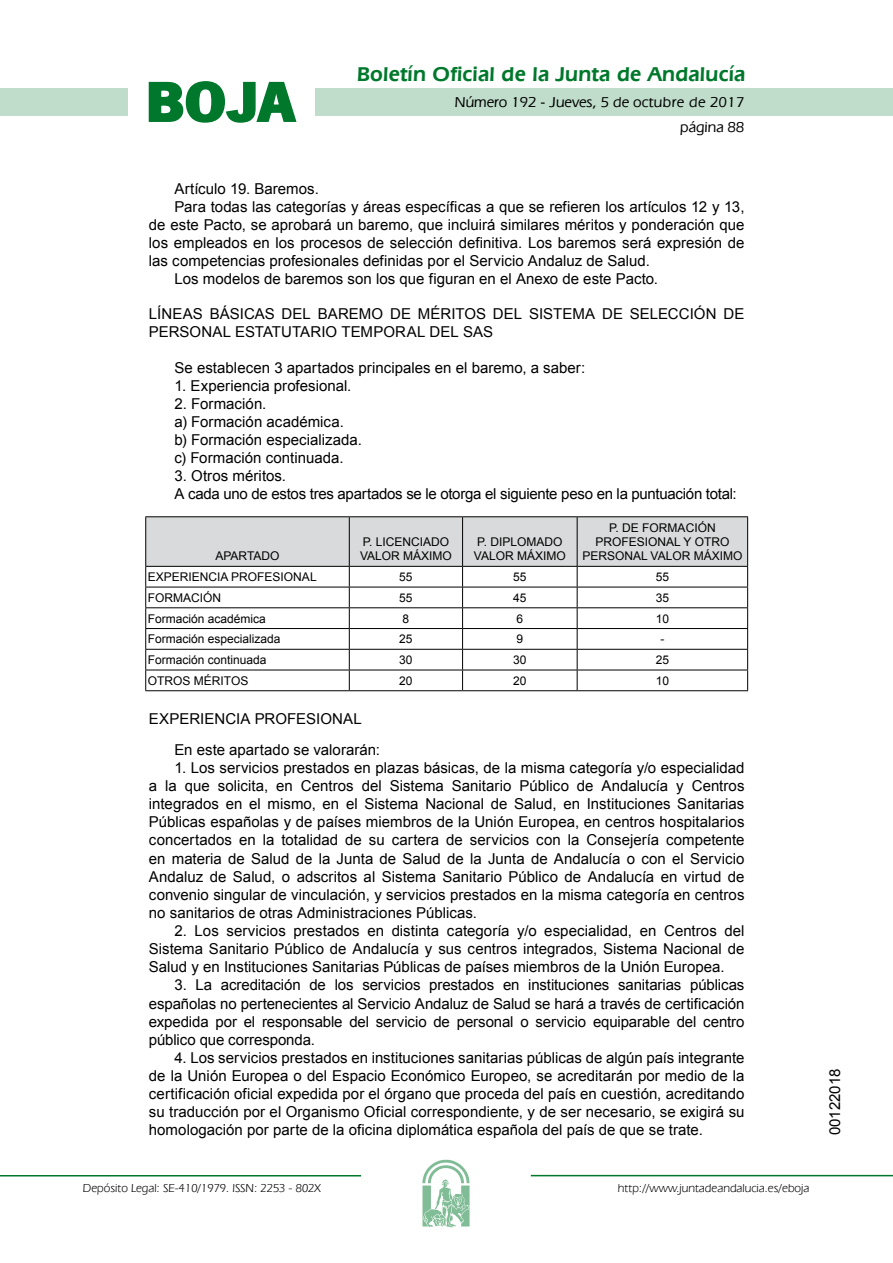
<style>
.page{position:relative;width:893px;height:1263px;background:#fff}
.page>*{position:absolute;margin:0;border:0;box-sizing:border-box;transform-origin:0 0}
.t1{font:700 57.75px "News Got T";color:#00782c;scale:1.14 1}
.t2{font:600 21px "Eras IT Cby BT";letter-spacing:.01em;color:#00782c}
.t3{font:15px/18.1px "Arial";color:#000;text-align:justify}
.t4{font:15px/18px "Arial";letter-spacing:-.02em;color:#000}
.t5{font:500 15px/24.5px "Eras IT Cby BT";color:#000;text-align:right}
.t6{font:12px/14.4px "Arial";color:#000}
.t7{font:12px "Eras IT Cby BT";color:#000}
</style>
<div class="page">
<div style="left:315px;top:88px;width:577px;height:28px;background:#bfddca"></div>
<div style="left:0;top:88px;width:128px;height:28px;background:#bfddca"></div>
<hr style="left:0;top:1175px;width:361px;height:2px;background:#00782c">
<svg style="left:422px;top:1159px;width:47px;height:68px"></svg>
<hr style="left:531px;top:1175px;width:361px;height:1px;background:#00782c">
<svg style="left:148px;top:81px;width:149px;height:42px"></svg>
<hr style="left:145px;top:516px;width:204px;height:1px;background:#000">
<hr style="left:349px;top:516px;width:113px;height:1px;background:#000">
<hr style="left:462px;top:516px;width:115px;height:1px;background:#000">
<hr style="left:577px;top:516px;width:171px;height:1px;background:#000">
<svg style="left:145px;top:517px;width:603px;height:173px"></svg>
<hr style="left:145px;top:690px;width:204px;height:1px;background:#000">
<hr style="left:349px;top:690px;width:113px;height:1px;background:#000">
<hr style="left:462px;top:690px;width:115px;height:1px;background:#000">
<hr style="left:577px;top:690px;width:171px;height:1px;background:#000">
<h1 class="t1" style="left:145px;top:68px;width:133px">BOJA</h1>
<h2 class="t2" style="left:357px;top:62px;width:390px">Boletín Oficial de la Junta de Andalucía</h2>
<p class="t5" style="left:455px;top:90px;width:291px">Número 192 - Jueves, 5 de octubre de 2017 página 88</p>
<p class="t3" style="left:174px;top:180px;width:146px">Artículo 19. Baremos.</p>
<p class="t3" style="left:174px;top:198px;width:571px">Para todas las categorías y áreas específicas a que se refieren los artículos 12 y 13,</p>
<p class="t3" style="left:149px;top:216px;width:597px">de este Pacto, se aprobará un baremo, que incluirá similares méritos y ponderación que</p>
<p class="t3" style="left:149px;top:234px;width:597px">los empleados en los procesos de selección definitiva. Los baremos será expresión de</p>
<p class="t3" style="left:149px;top:252px;width:502px">las competencias profesionales definidas por el Servicio Andaluz de Salud.</p>
<p class="t3" style="left:174px;top:270px;width:485px">Los modelos de baremos son los que figuran en el Anexo de este Pacto.</p>
<p class="t3" style="left:149px;top:305px;width:597px">LÍNEAS BÁSICAS DEL BAREMO DE MÉRITOS DEL SISTEMA DE SELECCIÓN DE<br>PERSONAL ESTATUTARIO TEMPORAL DEL SAS</p>
<p class="t3" style="left:174px;top:358px;width:412px">Se establecen 3 apartados principales en el baremo, a saber:</p>
<p class="t3" style="left:174px;top:376px;width:178px">1. Experiencia profesional.</p>
<p class="t3" style="left:174px;top:395px;width:189px;text-align:left">2. Formación.<br>a) Formación académica.<br>b) Formación especializada. c) Formación continuada.</p>
<p class="t4" style="left:174px;top:467px;width:564px">3. Otros méritos.<br>A cada uno de estos tres apartados se le otorga el siguiente peso en la puntuación total:</p>
<p class="t6" style="left:215px;top:549px;width:66px">APARTADO</p>
<p class="t6" style="left:360px;top:535px;width:93px">P. LICENCIADO<br>VALOR MÁXIMO</p>
<p class="t6" style="left:474px;top:535px;width:93px">P. DIPLOMADO<br>VALOR MÁXIMO</p>
<p class="t6" style="left:582px;top:520px;width:162px;text-align:center">P. DE FORMACIÓN<br>PROFESIONAL Y OTRO<br>PERSONAL VALOR MÁXIMO</p>
<p class="t6" style="left:148px;top:570px;width:170px">EXPERIENCIA PROFESIONAL</p>
<p class="t6" style="left:399px;top:570px;width:15px">55</p>
<p class="t6" style="left:513px;top:570px;width:15px">55</p>
<p class="t6" style="left:655px;top:570px;width:15px">55</p>
<p class="t6" style="left:148px;top:591px;width:75px">FORMACIÓN</p>
<p class="t6" style="left:399px;top:591px;width:15px">55</p>
<p class="t6" style="left:513px;top:591px;width:15px">45</p>
<p class="t6" style="left:655px;top:591px;width:15px">35</p>
<p class="t6" style="left:148px;top:611px;width:120px">Formación académica</p>
<p class="t6" style="left:402px;top:611px;width:8px">8</p>
<p class="t6" style="left:516px;top:611px;width:8px">6</p>
<p class="t6" style="left:655px;top:611px;width:15px">10</p>
<p class="t6" style="left:148px;top:632px;width:134px">Formación especializada</p>
<p class="t6" style="left:399px;top:632px;width:15px">25</p>
<p class="t6" style="left:516px;top:632px;width:8px">9</p>
<p class="t6" style="left:660px;top:632px;width:5px">-</p>
<p class="t6" style="left:148px;top:653px;width:120px">Formación continuada</p>
<p class="t6" style="left:399px;top:653px;width:15px">30</p>
<p class="t6" style="left:513px;top:653px;width:15px">30</p>
<p class="t6" style="left:655px;top:653px;width:15px">25</p>
<p class="t6" style="left:148px;top:673px;width:102px">OTROS MÉRITOS</p>
<p class="t6" style="left:399px;top:673px;width:15px">20</p>
<p class="t6" style="left:513px;top:673px;width:15px">20</p>
<p class="t6" style="left:655px;top:673px;width:15px">10</p>
<p class="t3" style="left:174px;top:703px;width:207px;line-height:30.9px;text-indent:-26px">EXPERIENCIA PROFESIONAL<br>En este apartado se valorarán:</p>
<p class="t3" style="left:149px;top:759px;width:597px;text-indent:26px">1. Los servicios prestados en plazas básicas, de la misma categoría y/o especialidad a la que solicita, en Centros del Sistema Sanitario Público de Andalucía y Centros integrados en el mismo, en el Sistema Nacional de Salud, en Instituciones Sanitarias Públicas españolas y de países miembros de la Unión Europea, en centros hospitalarios concertados en la totalidad de su cartera de servicios con la Consejería competente en materia de Salud de la Junta de Salud de la Junta de Andalucía o con el Servicio Andaluz de Salud, o adscritos al Sistema Sanitario Público de Andalucía en virtud de convenio singular de vinculación, y servicios prestados en la misma categoría en centros no sanitarios de otras Administraciones Públicas.</p>
<p class="t3" style="left:149px;top:922px;width:597px;text-indent:26px">2. Los servicios prestados en distinta categoría y/o especialidad, en Centros del Sistema Sanitario Público de Andalucía y sus centros integrados, Sistema Nacional de Salud y en Instituciones Sanitarias Públicas de países miembros de la Unión Europea.</p>
<p class="t3" style="left:149px;top:976px;width:597px;text-indent:26px">3. La acreditación de los servicios prestados en instituciones sanitarias públicas españolas no pertenecientes al Servicio Andaluz de Salud se hará a través de certificación expedida por el responsable del servicio de personal o servicio equiparable del centro público que corresponda.</p>
<p class="t3" style="left:149px;top:1049px;width:597px;text-indent:26px">4. Los servicios prestados en instituciones sanitarias públicas de algún país integrante de la Unión Europea o del Espacio Económico Europeo, se acreditarán por medio de la certificación oficial expedida por el órgano que proceda del país en cuestión, acreditando su traducción por el Organismo Oficial correspondiente, y de ser necesario, se exigirá su homologación por parte de la oficina diplomática española del país de que se trate.</p>
<p class="t7" style="left:83px;top:1181px;width:239px">Depósito Legal: SE-410/1979. ISSN: 2253 - 802X</p>
<p class="t7" style="left:618px;top:1181px;width:193px">http://www.juntadeandalucia.es/eboja</p>
<p class="t3" style="left:826px;top:1135px;width:68px;rotate:-90deg">00122018</p>
</div>
